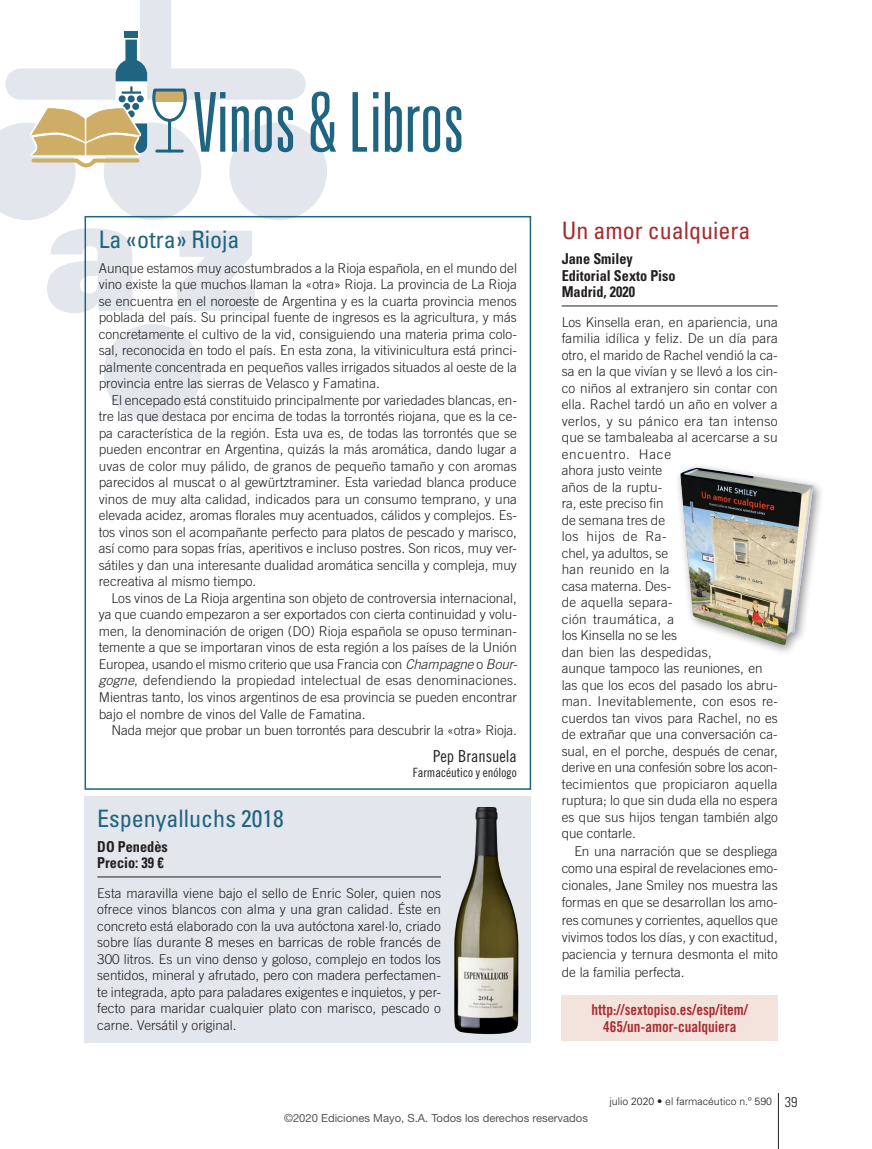
<style>
.page{position:relative;width:872px;height:1149px;background:#fff}
.page>*{position:absolute;margin:0;border:0;box-sizing:border-box;transform-origin:0 0}
.t1{font:300 ultra-condensed 82.5px "Univers LT Std";color:#1f6480}
.VI_titol{font:condensed 24px "Univers LT Std";color:#1f6480}
.LLILBRES_titol{font:condensed 24px "Univers LT Std";color:#a72b30}
.VI_autor{font:16.5px "Trade Gothic LT Std Cn 18";color:#231f20}
.LLIBRES_web{font:15px/17.2px "Trade Gothic LT Std Bd Cn 20";color:#a72b30;text-align:center}
.LLIBRES_autor{font:700 condensed 15px "Univers LT Std";color:#231f20;scale:.95 1}
.LLIBRES_ciutat{font:700 condensed 15px "Univers LT Std";color:#231f20;scale:.95 1}
.TEXT_GENERAL_sense_e{font:300 13.5px/16.5px "Trade Gothic LT Std";letter-spacing:.005em;color:#231f20;text-align:justify}
.TEXT_GENERAL{font:300 13.5px/16.5px "Trade Gothic LT Std";color:#231f20;text-align:justify}
.VI_carregs{font:12.75px "Trade Gothic LT Std Cn 18";color:#231f20}
.LADILLO_3{font:11.25px "Helvetica Neue LT Std";color:#57585a}
.t2{font:300 10.5px "Univers LT Std";color:#231f20}
.s1{font-style:italic}
.s2{font-stretch:condensed;font-size:14.25px}
</style>
<div class="page">
<div style="left:21px;top:68px;width:269px;height:32px;background:#e3e6ec"></div>
<div style="left:140px;top:0;width:31px;height:83px;background:#e3e6ec"></div>
<div style="left:104px;top:122px;width:97px;height:98px;background:#e3e6ec;border-radius:50%"></div>
<div style="left:229px;top:122px;width:98px;height:98px;background:#e3e6ec;border-radius:50%"></div>
<div style="left:104px;top:324px;width:97px;height:97px;background:#e3e6ec;border-radius:50%"></div>
<svg style="left:47px;top:228px;width:85px;height:85px"></svg>
<svg style="left:177px;top:231px;width:78px;height:80px"></svg>
<div style="left:124px;top:32px;width:14px;height:6px;background:#1f6480"></div>
<svg style="left:0;top:40px;width:188px;height:180px"></svg>
<hr style="left:778px;top:1092px;width:1px;height:56px;background:#231f20">
<div style="left:85px;top:216px;width:446px;height:573px;border:2px solid #1f6480"></div>
<div style="left:85px;top:796px;width:446px;height:246px;background:#e3e6ec"></div>
<hr style="left:97px;top:876px;width:344px;height:1px;background:#231f20">
<hr style="left:561px;top:305px;width:216px;height:1px;background:#231f20">
<div style="left:561px;top:994px;width:217px;height:46px;background:#f3e3dc"></div>
<div style="left:674px;top:461px;width:151px;height:195px;background:#231f20;opacity:.5"></div>
<img style="left:680px;top:467px;width:133px;height:177px">
<img style="left:454px;top:807px;width:65px;height:226px">
<h1 class="t1" style="left:194px;top:79px;width:272px">Vinos &amp; Libros</h1>
<p class="VI_titol" style="left:99px;top:224px;width:142px">La «otra» Rioja</p>
<p class="TEXT_GENERAL_sense_e" style="left:99px;top:259px;width:420px">Aunque estamos muy acostumbrados a la Rioja española, en el mundo del vino existe la que muchos llaman la «otra» Rioja. La provincia de La Rioja se encuentra en el noroeste de Argentina y es la cuarta provincia menos poblada del país. Su principal fuente de ingresos es la agricultura, y más concretamente el cultivo de la vid, consiguiendo una materia prima colo&shy;sal, reconocida en todo el país. En esta zona, la vitivinicultura está princi&shy;palmente concentrada en pequeños valles irrigados situados al oeste de la provincia entre las sierras de Velasco y Famatina.</p>
<p class="TEXT_GENERAL" style="left:99px;top:391px;width:420px;text-indent:13px">El encepado está constituido principalmente por variedades blancas, en&shy;tre las que destaca por encima de todas la torrontés riojana, que es la ce&shy;pa característica de la región. Esta uva es, de todas las torrontés que se pueden encontrar en Argentina, quizás la más aromática, dando lugar a uvas de color muy pálido, de granos de pequeño tamaño y con aromas parecidos al muscat o al gewürtztraminer. Esta variedad blanca produce vinos de muy alta calidad, indicados para un consumo temprano, y una elevada acidez, aromas florales muy acentuados, cálidos y complejos. Es&shy;tos vinos son el acompañante perfecto para platos de pescado y marisco, así como para sopas frías, aperitivos e incluso postres. Son ricos, muy ver&shy;sátiles y dan una interesante dualidad aromática sencilla y compleja, muy recreativa al mismo tiempo.</p>
<p class="TEXT_GENERAL" style="left:99px;top:589px;width:420px;text-indent:13px">Los vinos de La Rioja argentina son objeto de controversia internacional, ya que cuando empezaron a ser exportados con cierta continuidad y volu&shy;men, la denominación de origen (DO) Rioja española se opuso terminan&shy;temente a que se importaran vinos de esta región a los países de la Unión Europea, usando el mismo criterio que usa Francia con <span class="s1">Champagne</span> o <span class="s1">Bour&shy;gogne</span>, defendiendo la propiedad intelectual de esas denominaciones.<br>Mientras tanto, los vinos argentinos de esa provincia se pueden encontrar bajo el nombre de vinos del Valle de Famatina.</p>
<p class="TEXT_GENERAL" style="left:112px;top:721px;width:407px">Nada mejor que probar un buen torrontés para descubrir la «otra» Rioja.</p>
<p class="VI_autor" style="left:433px;top:745px;width:85px">Pep Bransuela</p>
<p class="VI_carregs" style="left:413px;top:764px;width:106px">Farmacéutico y enólogo</p>
<p class="VI_titol" style="left:97px;top:802px;width:188px">Espenyalluchs 2018</p>
<p class="LLIBRES_autor" style="left:97px;top:836px;width:76px">DO Penedès</p>
<p class="LLIBRES_ciutat" style="left:97px;top:853px;width:71px">Precio: 39 €</p>
<p class="TEXT_GENERAL_sense_e" style="left:97px;top:884px;width:345px">Esta maravilla viene bajo el sello de Enric Soler, quien nos ofrece vinos blancos con alma y una gran calidad. Éste en concreto está elaborado con la uva autóctona xarel·lo, criado sobre lías durante 8 meses en barricas de roble francés de 300 litros. Es un vino denso y goloso, complejo en todos los sentidos, mineral y afrutado, pero con madera perfectamen&shy;te integrada, apto para paladares exigentes e inquietos, y per&shy;fecto para maridar cualquier plato con marisco, pescado o carne. Versátil y original.</p>
<p class="LLILBRES_titol" style="left:561px;top:215px;width:190px">Un amor cualquiera</p>
<p class="LLIBRES_autor" style="left:561px;top:249px;width:76px">Jane Smiley</p>
<p class="LLIBRES_autor" style="left:561px;top:266px;width:122px">Editorial Sexto Piso</p>
<p class="LLIBRES_ciutat" style="left:561px;top:282px;width:79px">Madrid, 2020</p>
<p class="TEXT_GENERAL_sense_e" style="left:561px;top:313px;width:218px;text-align:left">Los Kinsella eran, en apariencia, una familia idílica y feliz. De un día para otro, el marido de Rachel vendió la ca&shy;sa en la que vivían y se llevó a los cin&shy;co niños al extranjero sin contar con ella. Rachel tardó un año en volver a verlos, y su pánico era tan intenso que se tambaleaba al acercarse a su encuentro. Hace<br>ahora justo veinte<br>años de la ruptu-<br>ra, este preciso fin<br>de semana tres de<br>los hijos de Ra-<br>chel, ya adultos, se<br>han reunido en la<br>casa materna. Des-<br>de aquella separa-<br>ción traumática, a<br>los Kinsella no se les<br>dan bien las despedidas,<br>aunque tampoco las reuniones, en las que los ecos del pasado los abru&shy;man. Inevitablemente, con esos re&shy;cuerdos tan vivos para Rachel, no es de extrañar que una conversación ca&shy;sual, en el porche, después de cenar, derive en una confesión sobre los acon&shy;tecimientos que propiciaron aquella ruptura; lo que sin duda ella no espera es que sus hijos tengan también algo que contarle.</p>
<p class="TEXT_GENERAL" style="left:561px;top:841px;width:218px;line-height:17.2px;text-indent:13px">En una narración que se despliega como una espiral de revelaciones emo&shy;cionales, Jane Smiley nos muestra las formas en que se desarrollan los amo&shy;res comunes y corrientes, aquellos que vivimos todos los días, y con exactitud, paciencia y ternura desmonta el mito de la familia perfecta.</p>
<p class="LLIBRES_web" style="left:591px;top:1000px;width:158px">http://sextopiso.es/esp/item/<br>465/un-amor-cualquiera</p>
<p class="t2" style="left:609px;top:1094px;width:189px">julio 2020 • el farmacéutico n.º 590 <span class="s2">39</span></p>
<p class="LADILLO_3" style="left:284px;top:1111px;width:305px">©2020 Ediciones Mayo, S.A. Todos los derechos reservados</p>
</div>
